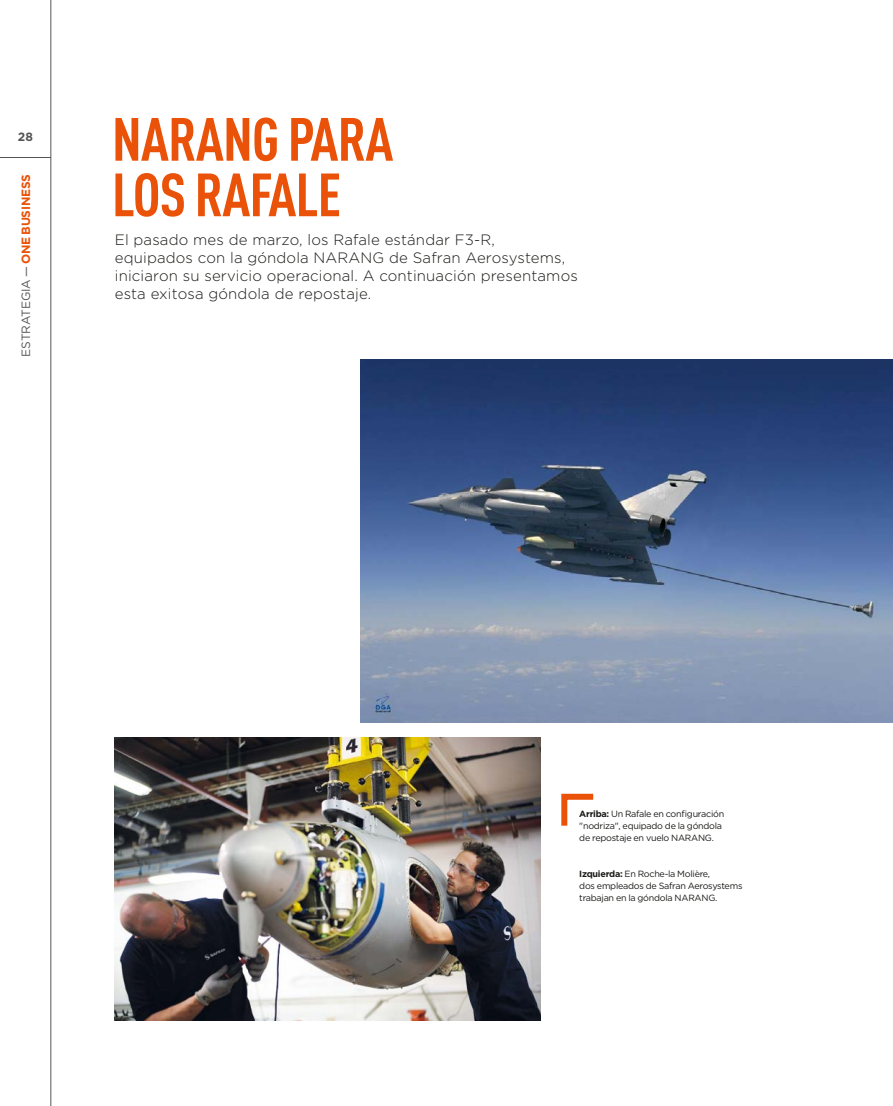
<style>
.page{position:relative;width:893px;height:1106px;background:#fff}
.page>*{position:absolute;margin:0;border:0;box-sizing:border-box;transform-origin:0 0}
.t1{font:700 condensed 60px/55.5px "DIN Pro";letter-spacing:-.015em;color:#e95208}
.t2{font:300 15px/18px "Gotham";letter-spacing:.01em;color:#1a1a18}
.t3{font:12px "Gotham";letter-spacing:-.01em;color:#565656}
.t4{font:700 12px "Gotham";color:#565656}
.t5{font:9px/12px "Gotham";letter-spacing:-.025em;color:#1a1a18}
.s1{font-weight:700;color:#e95208}
.s2{font-weight:700}
</style>
<div class="page">
<hr style="left:51px;top:0;width:1px;height:1106px;background:#565656">
<hr style="left:0;top:157px;width:51px;height:1px;background:#565656">
<svg style="left:561px;top:793px;width:33px;height:33px"></svg>
<img style="left:115px;top:737px;width:425px;height:283px">
<img style="left:360px;top:359px;width:533px;height:363px">
<p class="t4" style="left:18px;top:129px;width:17px">28</p>
<p class="t3" style="left:18px;top:356px;width:184px;rotate:-90deg">ESTRATEGIA — <span class="s1">ONE BUSINESS</span></p>
<h1 class="t1" style="left:112px;top:107px;width:283px">NARANG PARA<br>LOS RAFALE</h1>
<p class="t2" style="left:115px;top:230px;width:465px">El pasado mes de marzo, los Rafale estándar F3-R,<br>equipados con la góndola NARANG de Safran Aerosystems, iniciaron su servicio operacional. A continuación presentamos esta exitosa góndola de repostaje.</p>
<p class="t5" style="left:579px;top:808px;width:146px"><span class="s2">Arriba:</span> Un Rafale en configuración "nodriza", equipado de la góndola de repostaje en vuelo NARANG.</p>
<p class="t5" style="left:579px;top:868px;width:165px"><span class="s2">Izquierda:</span> En Roche-la Molière,<br>dos empleados de Safran Aerosystems trabajan en la góndola NARANG.</p>
</div>
